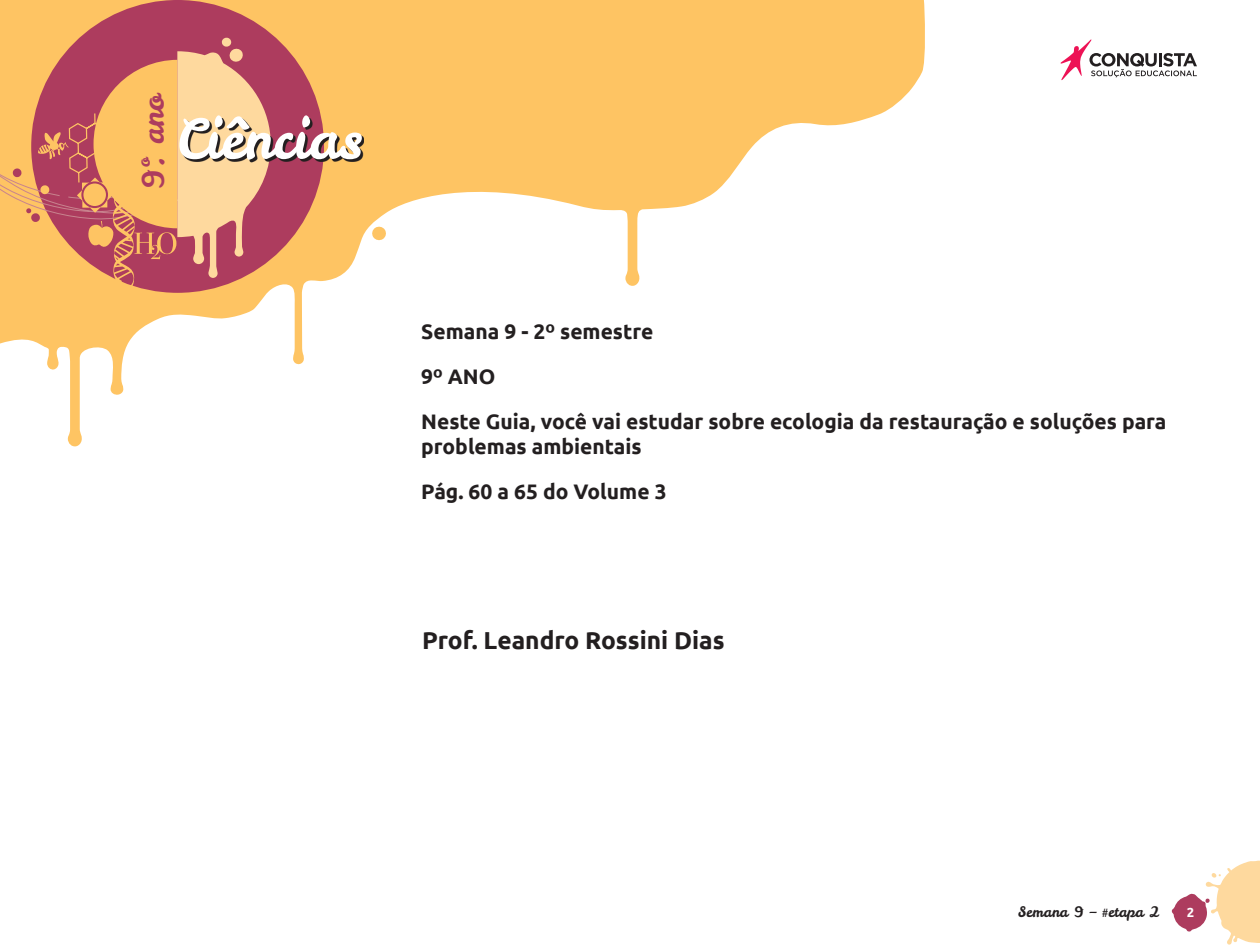
<style>
.page{position:relative;width:1260px;height:945px;background:#fff}
.page>*{position:absolute;margin:0;border:0;box-sizing:border-box;transform-origin:0 0}
.t1{font:54.25px "Leckerli One";color:#fff}
.t2{font:29.4px "Leckerli One";color:#ad3c5e}
._04_Peso_4{font:700 24.5px "Ubuntu";color:#231f20}
._05_Peso_5{font:700 21px/25.2px "Ubuntu";color:#231f20}
.t3{font:14.35px "Leckerli One";color:#231f20}
.t4{font:700 13.12px "Ubuntu";color:#fff}
</style>
<div class="page">
<svg style="left:0;top:0;width:925px;height:447px"></svg>
<div style="left:31px;top:0;width:293px;height:293px;background:#ad3c5e;border-radius:50%"></div>
<svg style="left:1172px;top:861px;width:88px;height:84px"></svg>
<svg style="left:1061px;top:39px;width:136px;height:41px"></svg>
<svg style="left:0;top:37px;width:271px;height:255px"></svg>
<svg style="left:182px;top:118px;width:182px;height:44px"></svg>
<h2 class="t2" style="left:133px;top:189px;width:98px;rotate:-90deg">9º. ano</h2>
<h1 class="t1" style="left:176px;top:103px;width:188px">Ciências</h1>
<p class="_05_Peso_5" style="left:421px;top:318px;width:234px">Semana 9 - 2º semestre</p>
<p class="_05_Peso_5" style="left:421px;top:363px;width:76px">9º ANO</p>
<p class="_05_Peso_5" style="left:421px;top:408px;width:747px">Neste Guia, você vai estudar sobre ecologia da restauração e soluções para problemas ambientais</p>
<p class="_05_Peso_5" style="left:421px;top:479px;width:247px">Pág. 60 a 65 do Volume 3</p>
<p class="_04_Peso_4" style="left:422px;top:625px;width:304px">Prof. Leandro Rossini Dias</p>
<p class="t3" style="left:1018px;top:903px;width:143px">Semana 9 – #etapa 2</p>
<p class="t4" style="left:1187px;top:905px;width:9px">2</p>
</div>
